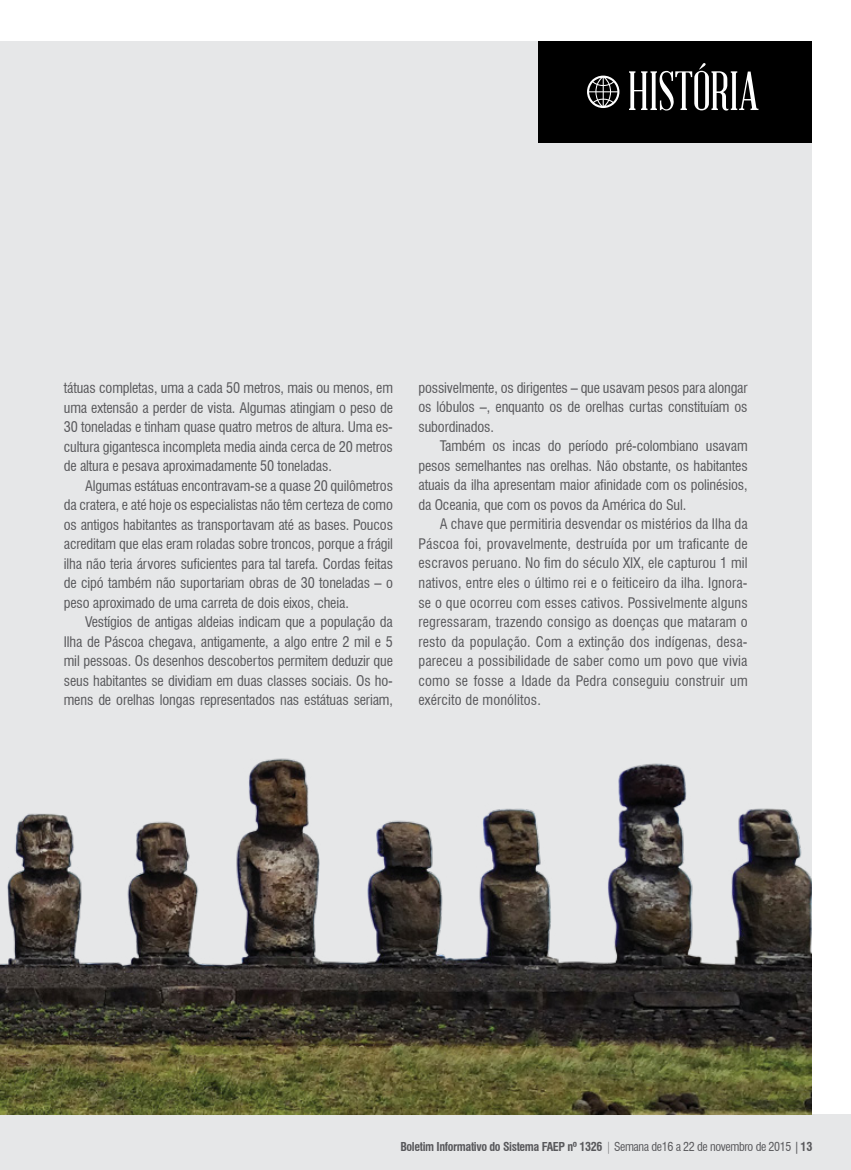
<style>
.page{position:relative;width:851px;height:1170px;background:#fff}
.page>*{position:absolute;margin:0;border:0;box-sizing:border-box;transform-origin:0 0}
.t1{font:54px "Abraham Lincoln";color:#fff}
.t2{font:condensed 14.25px/19.5px "Swiss 721 BT";letter-spacing:-.01em;color:#58585b;text-align:justify}
.t3{font:700 condensed 12px "Swiss 721 BT";letter-spacing:-.03em;color:#58585b}
.s1{font-weight:400}
</style>
<div class="page">
<div style="left:0;top:1113px;width:850px;height:56px;background:#e6e7e8"></div>
<div style="left:0;top:41px;width:811px;height:1038px;background:#e6e7e8"></div>
<div style="left:539px;top:41px;width:272px;height:101px;background:#000"></div>
<svg style="left:587px;top:76px;width:32px;height:32px"></svg>
<img style="left:0;top:758px;width:811px;height:356px">
<h1 class="t1" style="left:627px;top:63px;width:133px">HISTÓRIA</h1>
<p class="t2" style="left:64px;top:378px;width:330px">tátuas completas, uma a cada 50 metros, mais ou menos, em uma extensão a perder de vista. Algumas atingiam o peso de 30 toneladas e tinham quase quatro metros de altura. Uma es&shy;cultura gigantesca incompleta media ainda cerca de 20 metros de altura e pesava aproximadamente 50 toneladas.</p>
<p class="t2" style="left:64px;top:475px;width:330px;text-indent:21px">Algumas estátuas encontravam-se a quase 20 quilômetros da cratera, e até hoje os especialistas não têm certeza de como os antigos habitantes as transportavam até as bases. Poucos acreditam que elas eram roladas sobre troncos, porque a frágil ilha não teria árvores suficientes para tal tarefa. Cordas feitas de cipó também não suportariam obras de 30 toneladas – o peso aproximado de uma carreta de dois eixos, cheia.</p>
<p class="t2" style="left:64px;top:612px;width:330px;text-indent:21px">Vestígios de antigas aldeias indicam que a população da Ilha de Páscoa chegava, antigamente, a algo entre 2 mil e 5 mil pessoas. Os desenhos descobertos permitem deduzir que seus habitantes se dividiam em duas classes sociais. Os ho&shy;mens de orelhas longas representados nas estátuas seriam,</p>
<p class="t2" style="left:418px;top:378px;width:330px">possivelmente, os dirigentes – que usavam pesos para alongar os lóbulos –, enquanto os de orelhas curtas constituíam os subordinados.</p>
<p class="t2" style="left:418px;top:436px;width:330px;text-indent:21px">Também os incas do período pré-colombiano usavam pesos semelhantes nas orelhas. Não obstante, os habitantes atuais da ilha apresentam maior afinidade com os polinésios, da Oceania, que com os povos da América do Sul.</p>
<p class="t2" style="left:418px;top:514px;width:330px;text-indent:21px">A chave que permitiria desvendar os mistérios da Ilha da Páscoa foi, provavelmente, destruída por um traficante de escravos peruano. No fim do século XIX, ele capturou 1 mil nativos, entre eles o último rei e o feiticeiro da ilha. Ignora&shy;se o que ocorreu com esses cativos. Possivelmente alguns regressaram, trazendo consigo as doenças que mataram o resto da população. Com a extinção dos indígenas, desa&shy;pareceu a possibilidade de saber como um povo que vivia como se fosse a Idade da Pedra conseguiu construir um exército de monólitos.</p>
<p class="t3" style="left:400px;top:1138px;width:413px">Boletim Informativo do Sistema FAEP nº 1326 <span class="s1">| Semana de16 a 22 de novembro de 2015 |</span> 13</p>
</div>
